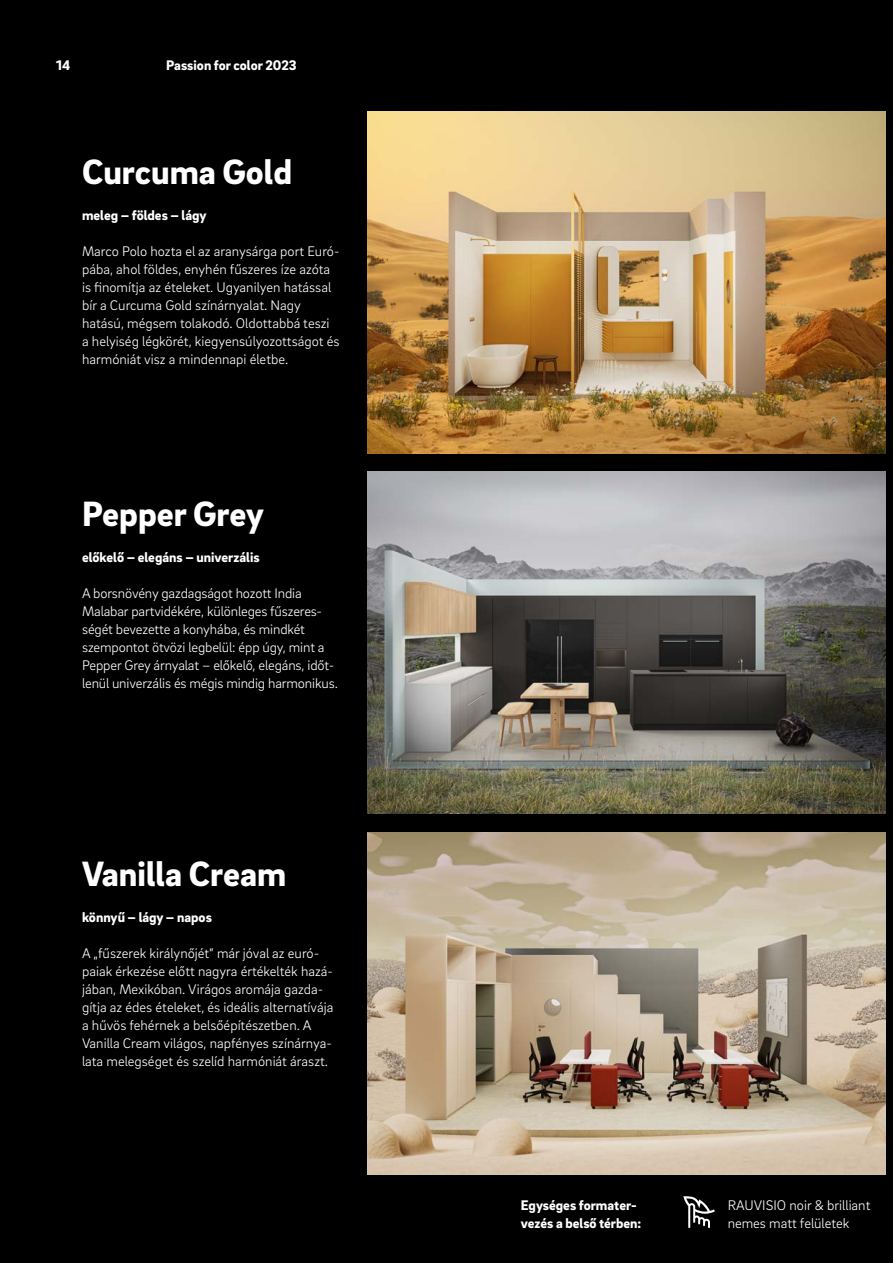
<style>
.page{position:relative;width:893px;height:1263px;background:#000}
.page>*{position:absolute;margin:0;border:0;box-sizing:border-box;transform-origin:0 0}
._02__Headline_-_24pt_-_left{font:900 36px "Brix Sans";color:#fff}
._16__Body_text_-_9_5pt{font:300 14.25px/18px "Brix Sans";color:#fff}
._14__Body_subline_-_9_5pt{font:900 14.25px/18px "Brix Sans";color:#fff}
._46__Info_text_-_9_5pt{font:300 14.25px/18px "Brix Sans";color:#fff}
.MP__Live_column_titles_-_9_5pt{font:900 14.25px "Brix Sans";color:#fff}
.MP__Page_numbers_-_9_5pt{font:900 14.25px "Brix Sans";color:#fff}
</style>
<div class="page">
<img style="left:367px;top:112px;width:519px;height:342px">
<img style="left:367px;top:472px;width:519px;height:342px">
<img style="left:367px;top:832px;width:519px;height:342px">
<svg style="left:683px;top:1196px;width:32px;height:32px"></svg>
<p class="MP__Page_numbers_-_9_5pt" style="left:56px;top:56px;width:16px">14</p>
<p class="MP__Live_column_titles_-_9_5pt" style="left:166px;top:56px;width:132px">Passion for color 2023</p>
<p class="_02__Headline_-_24pt_-_left" style="left:82px;top:148px;width:212px">Curcuma Gold</p>
<p class="_14__Body_subline_-_9_5pt" style="left:82px;top:205px;width:126px">meleg – földes – lágy</p>
<p class="_16__Body_text_-_9_5pt" style="left:82px;top:241px;width:259px">Marco Polo hozta el az aranysárga port Euró&shy;pába, ahol földes, enyhén fűszeres íze azóta is finomítja az ételeket. Ugyanilyen hatással bír a Curcuma Gold színárnyalat. Nagy hatású, mégsem tolakodó. Oldottabbá teszi a helyiség légkörét, kiegyensúlyozottságot és harmóniát visz a mindennapi életbe.</p>
<p class="_02__Headline_-_24pt_-_left" style="left:82px;top:490px;width:183px">Pepper Grey</p>
<p class="_14__Body_subline_-_9_5pt" style="left:82px;top:547px;width:179px">előkelő – elegáns – univerzális</p>
<p class="_16__Body_text_-_9_5pt" style="left:82px;top:583px;width:257px">A borsnövény gazdagságot hozott India Malabar partvidékére, különleges fűszeres&shy;ségét bevezette a konyhába, és mindkét szempontot ötvözi legbelül: épp úgy, mint a Pepper Grey árnyalat – előkelő, elegáns, időt&shy;lenül univerzális és mégis mindig harmonikus.</p>
<p class="_02__Headline_-_24pt_-_left" style="left:82px;top:850px;width:206px">Vanilla Cream</p>
<p class="_14__Body_subline_-_9_5pt" style="left:82px;top:907px;width:131px">könnyű – lágy – napos</p>
<p class="_16__Body_text_-_9_5pt" style="left:82px;top:943px;width:253px">A „fűszerek királynőjét” már jóval az euró&shy;paiak érkezése előtt nagyra értékelték hazá&shy;jában, Mexikóban. Virágos aromája gazda&shy;gítja az édes ételeket, és ideális alternatívája a hűvös fehérnek a belsőépítészetben. A Vanilla Cream világos, napfényes színárnya&shy;lata melegséget és szelíd harmóniát áraszt.</p>
<p class="_14__Body_subline_-_9_5pt" style="left:521px;top:1195px;width:122px">Egységes formater&shy;vezés a belső térben:</p>
<p class="_46__Info_text_-_9_5pt" style="left:728px;top:1195px;width:144px">RAUVISIO noir &amp; brilliant nemes matt felületek</p>
</div>
